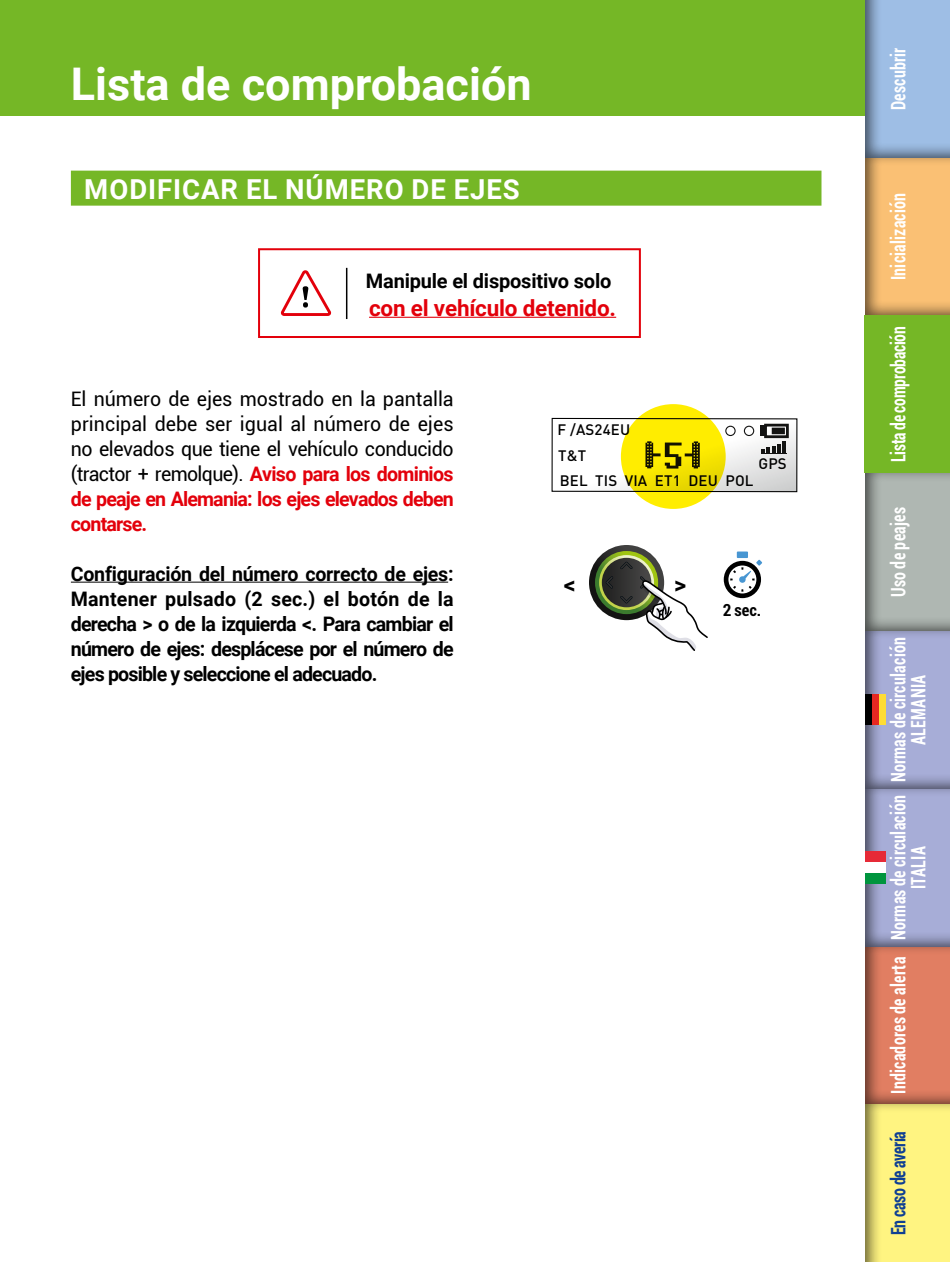
<style>
.page{position:relative;width:950px;height:1262px;background:#fff}
.page>*{position:absolute;margin:0;border:0;box-sizing:border-box;transform-origin:0 0}
.t1{font:700 45px "Roboto";color:#fff}
.t2{font:700 27.5px "Roboto";letter-spacing:.035em;color:#fff}
.txt_fr{font:700 23.5px "Roboto";color:#000}
.t3{font:700 22.5px "Roboto";letter-spacing:-.01em;color:#e3000b}
.txt_fr-2{font:20px/25px "Roboto";letter-spacing:-.025em;color:#000;text-align:justify}
.txt_fr-3{font:700 20px/25px "Roboto";letter-spacing:-.04em;color:#000;text-align:justify}
.t4{font:700 condensed 20px "Roboto";letter-spacing:.015em;color:#fff;scale:.8 1}
.txt_fr-4{font:700 20px "Roboto";letter-spacing:-.01em;color:#000}
.t5{font:700 condensed 20px "Roboto";letter-spacing:-.01em;color:#fff;scale:.78 1}
.t6{font:700 condensed 20px "Roboto";letter-spacing:-.02em;color:#0f3f93;scale:.8 1}
.t7{font:700 condensed 16.75px "Roboto";color:#000}
.t8{font:500 15px "DIN";letter-spacing:.01em;color:#000}
.s1{font-weight:700;color:#e3000b}
</style>
<div class="page">
<div style="left:0;top:0;width:950px;height:116px;background:#75b726"></div>
<div style="left:71px;top:171px;width:750px;height:35px;background:#75b726"></div>
<hr style="left:71px;top:581px;width:377px;height:1px;background:#000">
<svg style="left:613px;top:420px;width:182px;height:70px"></svg>
<div style="left:551px;top:418px;width:246px;height:74px;border:1px solid #000"></div>
<svg style="left:764px;top:424px;width:24px;height:14px"></svg>
<div style="left:760px;top:426px;width:5px;height:10px;background:#131312"></div>
<svg style="left:744px;top:425px;width:10px;height:11px"></svg>
<svg style="left:725px;top:425px;width:10px;height:11px"></svg>
<svg style="left:761px;top:444px;width:21px;height:9px"></svg>
<hr style="left:782px;top:441px;width:4px;height:12px;background:#131312">
<svg style="left:621px;top:404px;width:104px;height:105px;background:#e4d401"></svg>
<svg style="left:589px;top:545px;width:75px;height:75px"></svg>
<svg style="left:595px;top:551px;width:63px;height:63px"></svg>
<svg style="left:599px;top:555px;width:109px;height:96px"></svg>
<div style="left:737px;top:551px;width:11px;height:7px;background:#4896d2"></div>
<svg style="left:723px;top:559px;width:39px;height:39px"></svg>
<div style="left:258px;top:248px;width:383px;height:90px;background:#fff;border:2px solid #e3000b"></div>
<svg style="left:280px;top:270px;width:52px;height:46px"></svg>
<hr style="left:369px;top:317px;width:247px;height:1px;background:#e3000b">
<hr style="left:346px;top:268px;width:1px;height:51px;background:#000">
<div style="left:842px;top:0;width:108px;height:158px;background:#000;opacity:.6"></div>
<div style="left:842px;top:138px;width:108px;height:178px;background:#000;opacity:.6"></div>
<div style="left:865px;top:315px;width:85px;height:158px;background:#75b726"></div>
<div style="left:842px;top:927px;width:108px;height:177px;background:#000;opacity:.6"></div>
<div style="left:842px;top:612px;width:108px;height:177px;background:#000;opacity:.6"></div>
<div style="left:842px;top:769px;width:108px;height:178px;background:#000;opacity:.6"></div>
<div style="left:842px;top:454px;width:108px;height:177px;background:#000;opacity:.6"></div>
<div style="left:842px;top:1085px;width:108px;height:176px;background:#000;opacity:.6"></div>
<div style="left:865px;top:873px;width:20px;height:10px;background:#00953e"></div>
<div style="left:865px;top:862px;width:20px;height:11px;background:#fff"></div>
<div style="left:865px;top:851px;width:20px;height:11px;background:#e62a37"></div>
<div style="left:865px;top:694px;width:7px;height:31px;background:#000"></div>
<div style="left:872px;top:694px;width:7px;height:31px;background:#e62822"></div>
<div style="left:879px;top:694px;width:6px;height:31px;background:#fedc34"></div>
<p class="t1" style="left:71px;top:53px;width:462px">Lista de comprobación</p>
<p class="t2" style="left:84px;top:170px;width:437px">MODIFICAR EL NÚMERO DE EJES</p>
<p class="txt_fr-4" style="left:366px;top:267px;width:247px">Manipule el dispositivo solo</p>
<p class="t3" style="left:369px;top:292px;width:248px">con el vehículo detenido.</p>
<p class="txt_fr-2" style="left:71px;top:385px;width:384px">El número de ejes mostrado en la pantalla principal debe ser igual al número de ejes no elevados que tiene el vehículo conducido (tractor + remolque). <span class="s1">Aviso para los dominios de peaje en Alemania: los ejes elevados deben contarse.</span></p>
<p class="txt_fr-3" style="left:71px;top:560px;width:384px">Configuración del número correcto de ejes:<br>Mantener pulsado (2 sec.) el botón de la derecha &gt; o de la izquierda &lt;. Para cambiar el número de ejes: desplácese por el número de ejes posible y seleccione el adecuado.</p>
<p class="t8" style="left:557px;top:420px;width:74px">F /AS24EU</p>
<p class="t8" style="left:558px;top:445px;width:30px">T&amp;T</p>
<p class="t8" style="left:758px;top:454px;width:30px">GPS</p>
<p class="t8" style="left:559px;top:471px;width:195px">BEL TIS VIA ET1 DEU POL</p>
<p class="txt_fr" style="left:563px;top:568px;width:13px">&lt;</p>
<p class="txt_fr" style="left:674px;top:568px;width:14px">&gt;</p>
<p class="t7" style="left:723px;top:598px;width:40px">2 sec.</p>
<p class="t4" style="left:884px;top:110px;width:80px;rotate:-90deg">Descubrir</p>
<p class="t4" style="left:884px;top:280px;width:110px;rotate:-90deg">Inicialización</p>
<p class="t5" style="left:884px;top:462px;width:176px;rotate:-90deg">Lista de comprobación</p>
<p class="t4" style="left:884px;top:597px;width:114px;rotate:-90deg">Uso de peajes</p>
<p class="t4" style="left:884px;top:782px;width:183px;rotate:-90deg">Normas de circulación</p>
<p class="t4" style="left:904px;top:745px;width:90px;rotate:-90deg">ALEMANIA</p>
<p class="t4" style="left:884px;top:940px;width:183px;rotate:-90deg">Normas de circulación</p>
<p class="t4" style="left:904px;top:889px;width:55px;rotate:-90deg">ITALIA</p>
<p class="t4" style="left:884px;top:1093px;width:172px;rotate:-90deg">Indicadores de alerta</p>
<p class="t6" style="left:884px;top:1235px;width:132px;rotate:-90deg">En caso de avería</p>
</div>
